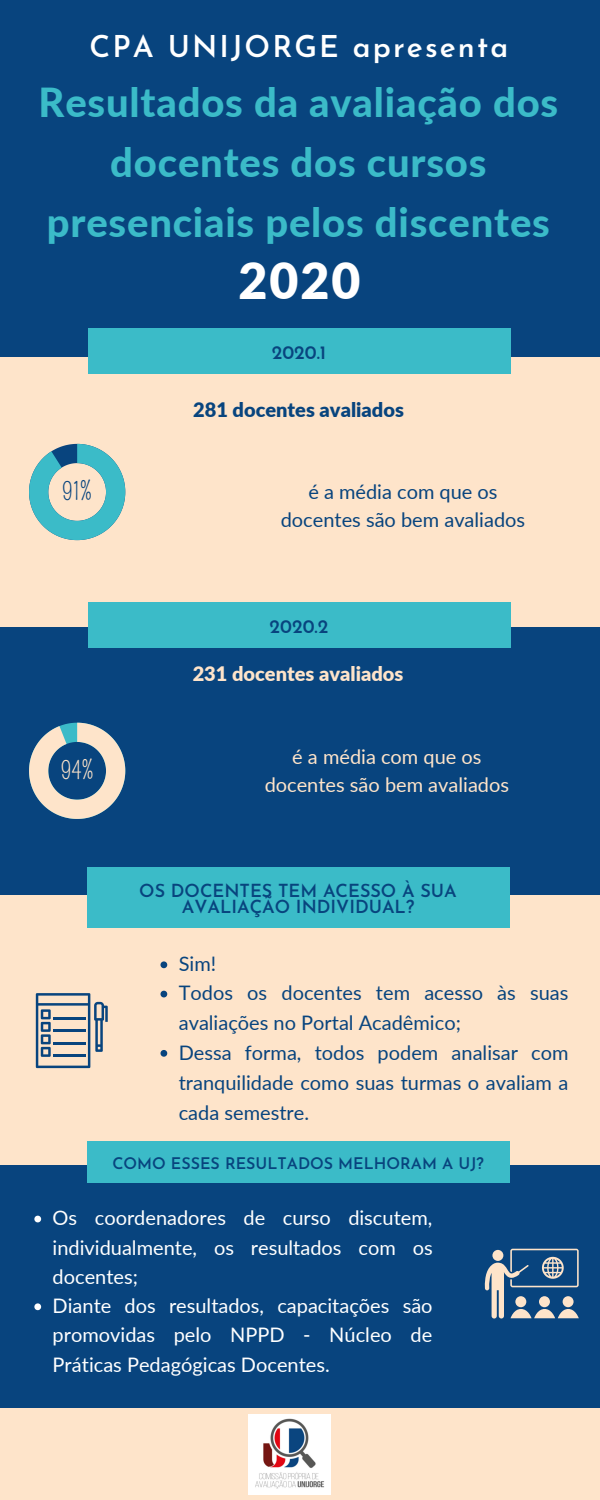
<style>
.page{position:relative;width:600px;height:1500px;background:#08447e}
.page>*{position:absolute;margin:0;border:0;box-sizing:border-box;transform-origin:0 0}
.t1{font:900 50px "Lato";color:#fff}
.t2{font:800 40px/60px "Lato";letter-spacing:.02em;color:#3bbbc8;text-align:center}
.t3{font:600 30px "Josefin Sans";letter-spacing:.07em;color:#fff}
.t4{font:24.1px "Pompiere";color:#08447e}
.t5{font:24.1px "Pompiere";color:#fee4ca}
.t6{font:20px/30px "Lato";color:#08447e;text-align:center}
.t7{font:20px/29.2px "Lato";color:#fff;text-align:justify}
.t8{font:20px/27.8px "Lato";color:#fee4ca;text-align:center}
.t9{font:900 20px "Lato";color:#08447e}
.t10{font:900 20px "Lato";color:#fee4ca}
.t11{font:600 19px "Josefin Sans";color:#08447e}
.t12{font:600 18px/16.5px "Josefin Sans";color:#08447e;text-align:center}
.t13{font:600 16px "Josefin Sans";color:#08447e}
</style>
<div class="page">
<div style="left:0;top:357px;width:600px;height:270px;background:#fee4ca"></div>
<div style="left:88px;top:328px;width:423px;height:46px;background:#3bbbc8"></div>
<div style="left:0;top:1408px;width:600px;height:92px;background:#fee4ca"></div>
<div style="left:88px;top:603px;width:423px;height:45px;background:#3bbbc8"></div>
<div style="left:0;top:896px;width:600px;height:270px;background:#fee4ca"></div>
<div style="left:87px;top:867px;width:423px;height:61px;background:#3bbbc8"></div>
<div style="left:87px;top:1141px;width:423px;height:42px;background:#3bbbc8"></div>
<svg style="left:29px;top:444px;width:96px;height:96px"></svg>
<svg style="left:29px;top:723px;width:96px;height:96px"></svg>
<img style="left:248px;top:1415px;width:83px;height:79px">
<svg style="left:161px;top:961px;width:6px;height:7px"></svg>
<svg style="left:161px;top:991px;width:6px;height:6px"></svg>
<svg style="left:161px;top:1050px;width:6px;height:7px"></svg>
<svg style="left:34px;top:1216px;width:7px;height:6px"></svg>
<svg style="left:34px;top:1303px;width:7px;height:7px"></svg>
<svg style="left:36px;top:993px;width:72px;height:75px"></svg>
<svg style="left:485px;top:1249px;width:94px;height:69px"></svg>
<p class="t3" style="left:90px;top:34px;width:420px">CPA UNIJORGE apresenta</p>
<p class="t2" style="left:39px;top:72px;width:521px">Resultados da avaliação dos docentes dos cursos presenciais pelos discentes</p>
<p class="t1" style="left:239px;top:250px;width:123px">2020</p>
<p class="t11" style="left:272px;top:345px;width:56px">2020.1</p>
<p class="t4" style="left:62px;top:477px;width:33px">91%</p>
<p class="t9" style="left:193px;top:397px;width:212px">281 docentes avaliados</p>
<p class="t6" style="left:281px;top:477px;width:246px;line-height:27.8px">é a média com que os docentes são bem avaliados</p>
<p class="t5" style="left:60px;top:756px;width:36px">94%</p>
<p class="t11" style="left:270px;top:619px;width:60px">2020.2</p>
<p class="t10" style="left:193px;top:661px;width:212px">231 docentes avaliados</p>
<p class="t8" style="left:265px;top:742px;width:246px">é a média com que os docentes são bem avaliados</p>
<p class="t12" style="left:139px;top:884px;width:319px">OS DOCENTES TEM ACESSO À SUA<br>AVALIAÇÃO INDIVIDUAL?</p>
<p class="t6" style="left:179px;top:948px;width:39px">Sim!</p>
<p class="t6" style="left:179px;top:978px;width:391px;line-height:29.2px;text-align:left">Todos os docentes tem acesso às suas avaliações no Portal Acadêmico;</p>
<p class="t6" style="left:179px;top:1037px;width:391px;text-align:justify">Dessa forma, todos podem analisar com tranquilidade como suas turmas o avaliam a cada semestre.</p>
<p class="t13" style="left:112px;top:1157px;width:373px">COMO ESSES RESULTADOS MELHORAM A UJ?</p>
<p class="t7" style="left:53px;top:1203px;width:382px">Os coordenadores de curso discutem, individualmente, os resultados com os docentes;</p>
<p class="t7" style="left:53px;top:1291px;width:382px">Diante dos resultados, capacitações são promovidas pelo NPPD - Núcleo de Práticas Pedagógicas Docentes.</p>
</div>
